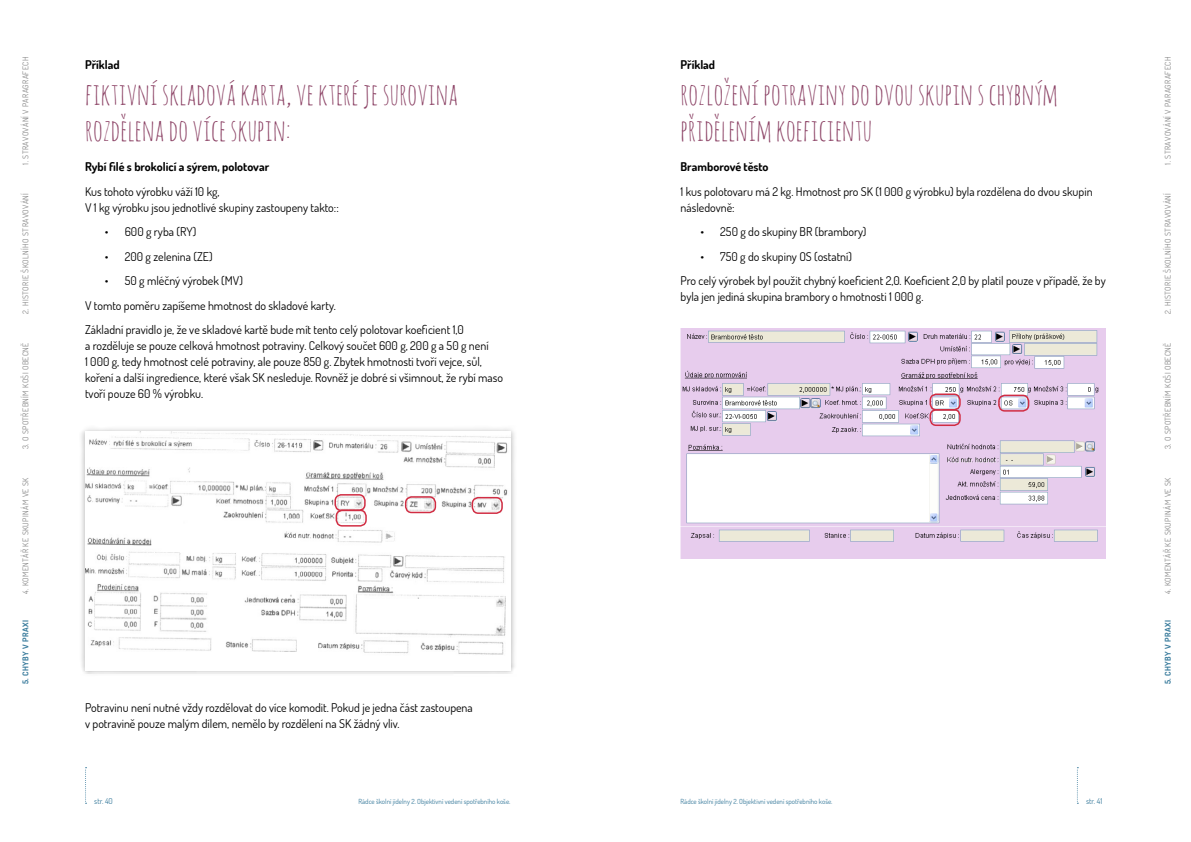
<style>
.page{position:relative;width:1191px;height:842px;background:#fff}
.page>*{position:absolute;margin:0;border:0;box-sizing:border-box;transform-origin:0 0}
.t1{font:30px/36px "Amatic SC";color:#8b4164}
.t2{font:12px/16px "Dosis";color:#000}
.t3{font:700 12px "Dosis";color:#000}
.t4{font:8px "Dosis";letter-spacing:.05em;color:#878787}
.t5{font:700 8px "Dosis";letter-spacing:.05em;color:#397b9c}
.t6{font:8px "Dosis";color:#397b9c}
.t7{font:7px "Dosis";color:#397b9c}
</style>
<div class="page">
<svg style="left:1076px;top:767px;width:2px;height:37px"></svg>
<svg style="left:85px;top:767px;width:2px;height:37px"></svg>
<div style="left:79px;top:426px;width:437px;height:251px;background:#000;opacity:.3"></div>
<img style="left:85px;top:432px;width:425px;height:238px">
<img style="left:680px;top:329px;width:426px;height:229px">
<div style="left:471px;top:497px;width:32px;height:17px;border:2px solid #d12d43;border-radius:6px"></div>
<div style="left:405px;top:496px;width:31px;height:17px;border:2px solid #d12d43;border-radius:6px"></div>
<div style="left:334px;top:494px;width:32px;height:17px;border:2px solid #d12d43;border-radius:6px"></div>
<div style="left:335px;top:510px;width:32px;height:17px;border:2px solid #d12d43;border-radius:6px"></div>
<div style="left:929px;top:409px;width:31px;height:17px;border:2px solid #d12d43;border-radius:6px"></div>
<div style="left:929px;top:393px;width:31px;height:17px;border:2px solid #d12d43;border-radius:6px"></div>
<div style="left:998px;top:395px;width:31px;height:17px;border:2px solid #d12d43;border-radius:6px"></div>
<p class="t4" style="left:20px;top:165px;width:109px;rotate:-90deg">1. STRAVOVÁNÍ V PARAGRAFECH</p>
<p class="t4" style="left:1162px;top:165px;width:109px;rotate:-90deg">1. STRAVOVÁNÍ V PARAGRAFECH</p>
<p class="t4" style="left:20px;top:314px;width:123px;rotate:-90deg">2. HISTORIE ŠKOLNÍHO STRAVOVÁNÍ</p>
<p class="t4" style="left:1162px;top:314px;width:123px;rotate:-90deg">2. HISTORIE ŠKOLNÍHO STRAVOVÁNÍ</p>
<p class="t4" style="left:20px;top:449px;width:108px;rotate:-90deg">3. O SPOTŘEBNÍM KOŠI OBECNĚ</p>
<p class="t4" style="left:1162px;top:449px;width:108px;rotate:-90deg">3. O SPOTŘEBNÍM KOŠI OBECNĚ</p>
<p class="t4" style="left:20px;top:594px;width:118px;rotate:-90deg">4. KOMENTÁŘ KE SKUPINÁM VE SK</p>
<p class="t4" style="left:1162px;top:594px;width:118px;rotate:-90deg">4. KOMENTÁŘ KE SKUPINÁM VE SK</p>
<p class="t3" style="left:85px;top:57px;width:36px">Příklad</p>
<h1 class="t1" style="left:85px;top:75px;width:375px">FIKTIVNÍ SKLADOVÁ KARTA, VE KTERÉ JE SUROVINA<br>ROZDĚLENA DOVÍCE SKUPIN:</h1>
<p class="t3" style="left:85px;top:159px;width:186px">Rybí filé s brokolicí a sýrem, polotovar</p>
<p class="t2" style="left:85px;top:183px;width:255px">Kus tohoto výrobku váží 10 kg,<br>V 1 kg výrobku jsou jednotlivé skupiny zastoupeny takto::</p>
<p class="t2" style="left:105px;top:223px;width:93px">• 600 g ryba (RY)</p>
<p class="t2" style="left:105px;top:248px;width:109px">• 200 g zelenina (ZE)</p>
<p class="t2" style="left:85px;top:268px;width:380px;line-height:24.5px;text-indent:20px">• 50 g mléčný výrobek (MV)<br>V tomto poměru zapíšeme hmotnost do skladové karty.<br>Základní pravidlo je, že ve skladové kartě bude mít tento celý polotovar koeficient 1,0</p>
<p class="t2" style="left:85px;top:337px;width:419px">a rozděluje se pouze celková hmotnost potraviny. Celkový součet 600 g, 200 g a 50 g není<br>1 000 g, tedy hmotnost celé potraviny, ale pouze 850 g. Zbytek hmotnosti tvoří vejce, sůl, koření a další ingredience, které však SK nesleduje. Rovněž je dobré si všimnout, že rybí maso tvoří pouze 60 % výrobku.</p>
<p class="t3" style="left:680px;top:57px;width:36px">Příklad</p>
<h1 class="t1" style="left:680px;top:75px;width:379px">ROZLOŽENÍ POTRAVINY DO DVOU SKUPIN S CHYBNÝM<br>PŘIDĚLENÍM KOEFICIENTU</h1>
<p class="t3" style="left:680px;top:159px;width:89px">Bramborové těsto</p>
<p class="t2" style="left:680px;top:183px;width:413px">1 kus polotovaru má 2 kg. Hmotnost pro SK (1 000 g výrobku) byla rozdělena do dvou skupin následovně:</p>
<p class="t2" style="left:700px;top:223px;width:167px">• 250 g do skupiny BR (brambory)</p>
<p class="t2" style="left:680px;top:244px;width:427px;line-height:24.5px;text-indent:20px">• 750 g do skupiny OS (ostatní)<br>Pro celý výrobek byl použit chybný koeficient 2,0. Koeficient 2,0 by platil pouze v případě, že by</p>
<p class="t2" style="left:680px;top:288px;width:244px">byla jen jediná skupina brambory o hmotnosti 1 000 g.</p>
<p class="t5" style="left:20px;top:684px;width:65px;rotate:-90deg">5. CHYBY V PRAXI</p>
<p class="t5" style="left:1162px;top:684px;width:65px;rotate:-90deg">5. CHYBY V PRAXI</p>
<p class="t2" style="left:85px;top:699px;width:389px">Potravinu není nutné vždy rozdělovat do více komodit. Pokud je jedna část zastoupena v potravině pouze malým dílem, nemělo by rozdělení na SK žádný vliv.</p>
<p class="t6" style="left:94px;top:795px;width:20px">str. 40</p>
<p class="t7" style="left:358px;top:796px;width:153px">Rádce školní jídelny 2. Objektivní vedení spotřebního koše.</p>
<p class="t7" style="left:680px;top:796px;width:153px">Rádce školní jídelny 2. Objektivní vedení spotřebního koše.</p>
<p class="t6" style="left:1086px;top:795px;width:18px">str. 41</p>
</div>
